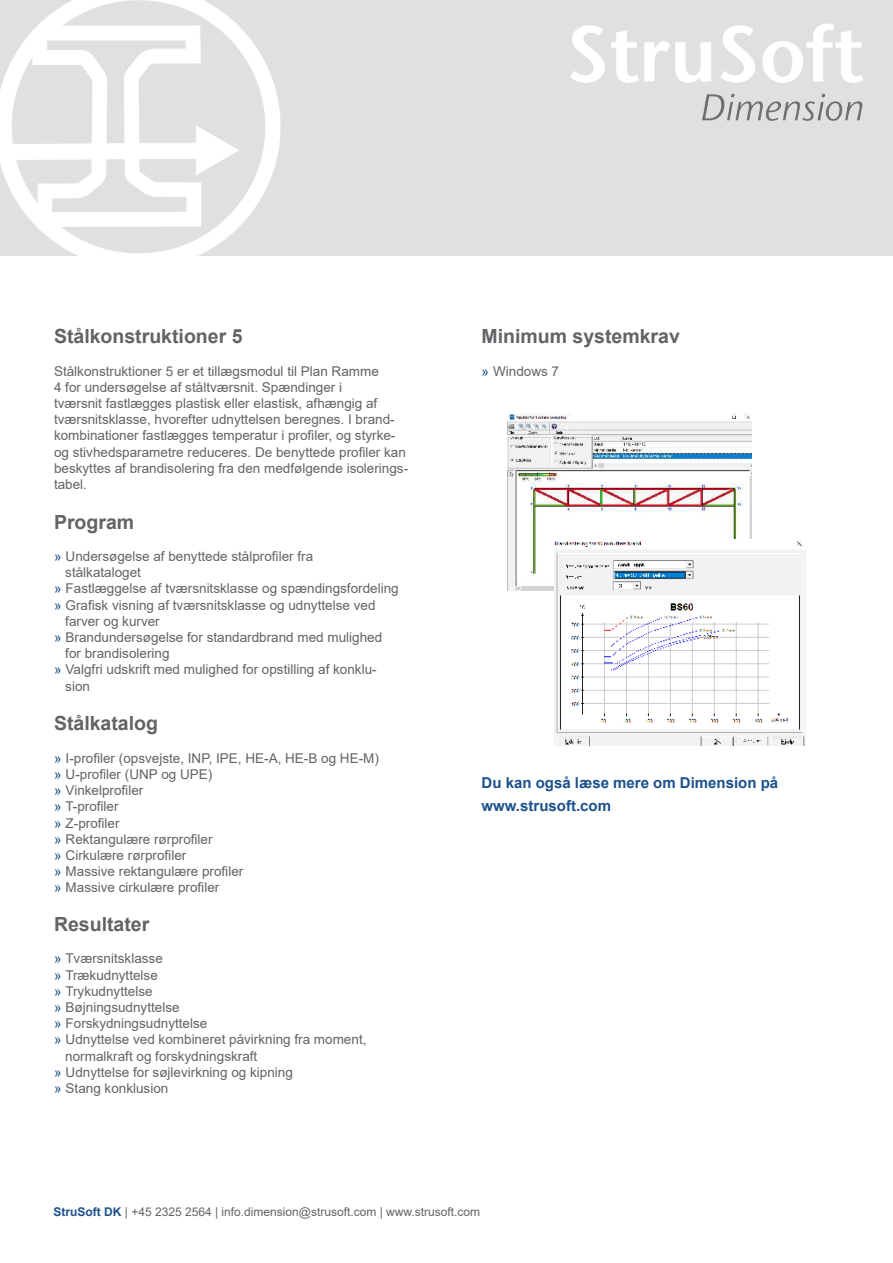
<style>
.page{position:relative;width:893px;height:1263px;background:#fff}
.page>*{position:absolute;margin:0;border:0;box-sizing:border-box;transform-origin:0 0}
.t1{font:700 19.5px "Arial";color:#626366}
.t2{font:700 15px/23.4px "Arial";color:#1c518c}
.t3{font:13.5px/16.2px "Arial";color:#626366}
.t4{font:12px "Arial";color:#626366}
.s1{color:#1c518c}
.s2{font-weight:700;color:#1c518c}
.s3{color:#646567}
</style>
<div class="page">
<img style="left:507px;top:413px;width:245px;height:177px">
<img style="left:555px;top:540px;width:251px;height:206px">
<div style="left:0;top:0;width:893px;height:255px;background:#e0e0e1"></div>
<img style="left:0;top:0;width:282px;height:256px">
<img style="left:570px;top:23px;width:293px;height:60px">
<img style="left:702px;top:93px;width:161px;height:28px">
<h1 class="t1" style="left:54px;top:329px;width:190px">Stålkonstruktioner 5</h1>
<p class="t3" style="left:54px;top:364px;width:356px">Stålkonstruktioner 5 er et tillægsmodul til Plan Ramme<br>4 for undersøgelse af ståltværsnit. Spændinger i<br>tværsnit fastlægges plastisk eller elastisk, afhængig af tværsnitsklasse, hvorefter udnyttelsen beregnes. I brand&shy;kombinationer fastlægges temperatur i profiler, og styrke&shy;og stivhedsparametre reduceres. De benyttede profiler kan beskyttes af brandisolering fra den medfølgende isolerings&shy;tabel.</p>
<h1 class="t1" style="left:54px;top:514px;width:82px">Program</h1>
<p class="t3" style="left:54px;top:548px;width:261px"><span class="s1">»</span> Undersøgelse af benyttede stålprofiler fra</p>
<p class="t3" style="left:65px;top:566px;width:77px">stålkataloget</p>
<p class="t3" style="left:54px;top:582px;width:346px"><span class="s1">»</span> Fastlæggelse af tværsnitsklasse og spændingsfordeling</p>
<p class="t3" style="left:54px;top:597px;width:323px"><span class="s1">»</span> Grafisk visning af tværsnitsklasse og udnyttelse ved</p>
<p class="t3" style="left:65px;top:614px;width:96px">farver og kurver</p>
<p class="t3" style="left:54px;top:630px;width:330px"><span class="s1">»</span> Brandundersøgelse for standardbrand med mulighed</p>
<p class="t3" style="left:65px;top:647px;width:106px">for brandisolering</p>
<p class="t3" style="left:54px;top:661px;width:324px"><span class="s1">»</span> Valgfri udskrift med mulighed for opstilling af konklu-</p>
<p class="t3" style="left:65px;top:679px;width:26px">sion</p>
<h1 class="t1" style="left:54px;top:716px;width:106px">Stålkatalog</h1>
<p class="t3" style="left:54px;top:750px;width:326px"><span class="s1">»</span> I-profiler (opsvejste, INP, IPE, HE-A, HE-B og HE-M) <span class="s1">»</span> U-profiler (UNP og UPE)<br><span class="s1">»</span> Vinkelprofiler<br><span class="s1">»</span> T-profiler<br><span class="s1">»</span> Z-profiler<br><span class="s1">»</span> Rektangulære rørprofiler<br><span class="s1">»</span> Cirkulære rørprofiler<br><span class="s1">»</span> Massive rektangulære profiler<br><span class="s1">»</span> Massive cirkulære profiler</p>
<h1 class="t1" style="left:54px;top:916px;width:97px">Resultater</h1>
<p class="t3" style="left:54px;top:952px;width:110px"><span class="s1">»</span> Tværsnitsklasse</p>
<p class="t3" style="left:54px;top:968px;width:105px"><span class="s1">»</span> Trækudnyttelse</p>
<p class="t3" style="left:54px;top:984px;width:100px"><span class="s1">»</span> Trykudnyttelse</p>
<p class="t3" style="left:54px;top:999px;width:127px"><span class="s1">»</span> Bøjningsudnyttelse</p>
<p class="t3" style="left:54px;top:1016px;width:155px"><span class="s1">»</span> Forskydningsudnyttelse</p>
<p class="t3" style="left:54px;top:1033px;width:314px"><span class="s1">»</span> Udnyttelse ved kombineret påvirkning fra moment,</p>
<p class="t3" style="left:65px;top:1049px;width:194px">normalkraft og forskydningskraft</p>
<p class="t3" style="left:54px;top:1064px;width:240px"><span class="s1">»</span> Udnyttelse for søjlevirkning og kipning</p>
<p class="t3" style="left:54px;top:1081px;width:116px"><span class="s1">»</span> Stang konklusion</p>
<h1 class="t1" style="left:482px;top:329px;width:200px">Minimum systemkrav</h1>
<p class="t3" style="left:482px;top:364px;width:79px"><span class="s1">»</span> Windows 7</p>
<p class="t2" style="left:482px;top:772px;width:298px">Du kan også læse mere om Dimension på www.strusoft.com</p>
<p class="t4" style="left:54px;top:1207px;width:428px"><span class="s2">StruSoft DK</span> <span class="s3">| +45 2325 2564 |</span> info.dimension@strusoft.com | www.strusoft.com</p>
</div>
